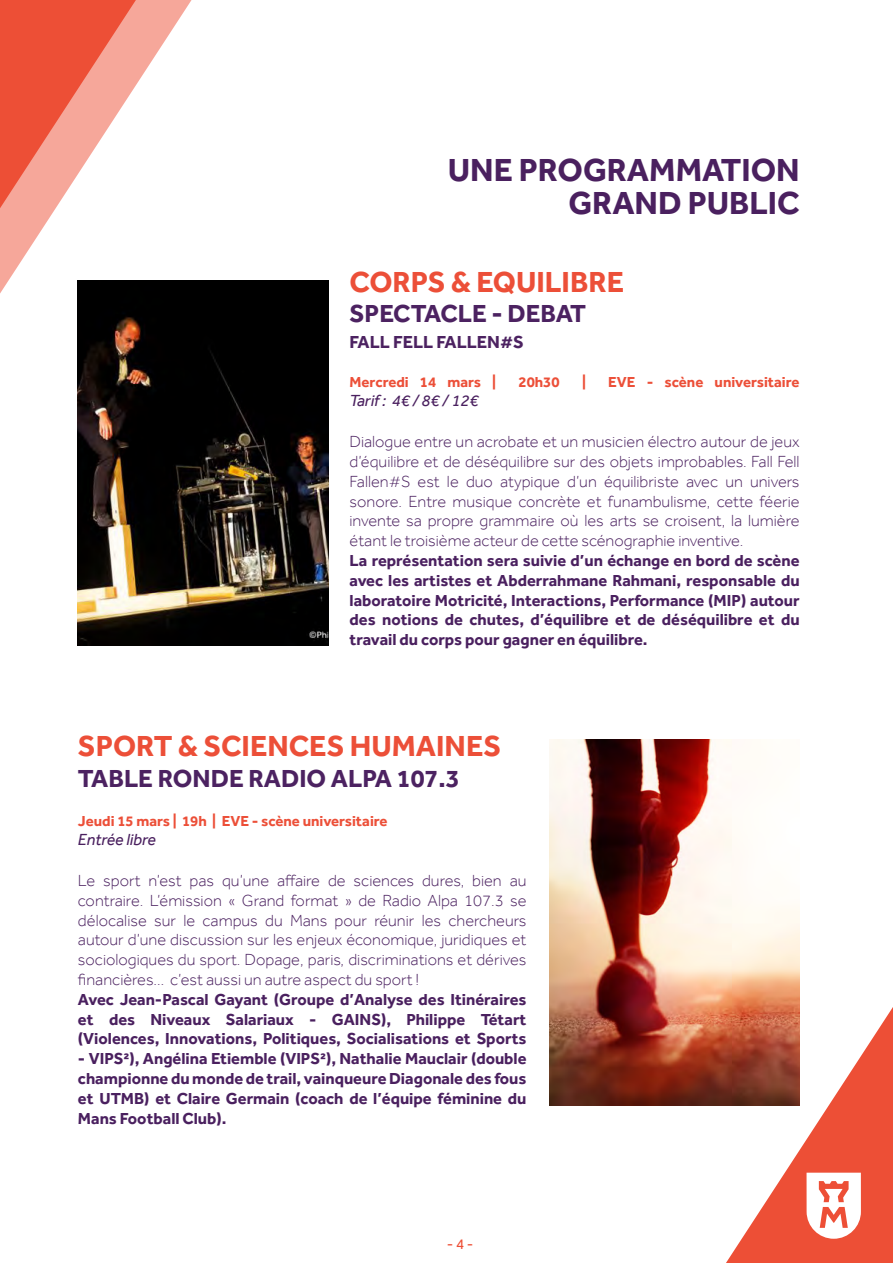
<style>
.page{position:relative;width:893px;height:1263px;background:#fff}
.page>*{position:absolute;margin:0;border:0;box-sizing:border-box;transform-origin:0 0}
.t1{font:700 33px/33px "Effra";color:#4a205f;text-align:right}
.t2{font:700 30px "Effra";color:#ec4f38}
.t3{font:700 25.5px "Effra";color:#4c2261}
.t4{font:700 18px "Effra";color:#4c2261}
.t5{font:300 16.5px/19.8px "Effra";color:#4a205f;text-align:justify}
.t6{font:700 16.5px/19.8px "Effra";color:#4a205f;text-align:justify}
.t7{font:italic 16.5px "Effra";color:#4a205f}
.t8{font:700 15px "Effra";color:#ec4f38}
.t9{font:15px "Effra";color:#ed4f36}
</style>
<div class="page">
<svg style="left:0;top:0;width:192px;height:325px"></svg>
<svg style="left:0;top:0;width:149px;height:240px"></svg>
<svg style="left:703px;top:1007px;width:190px;height:256px"></svg>
<svg style="left:806px;top:1173px;width:55px;height:66px"></svg>
<img style="left:78px;top:280px;width:251px;height:366px">
<img style="left:549px;top:740px;width:251px;height:365px">
<p class="t1" style="left:448px;top:153px;width:353px">UNE PROGRAMMATION<br>GRAND PUBLIC</p>
<p class="t2" style="left:350px;top:263px;width:276px">CORPS &amp; EQUILIBRE</p>
<p class="t3" style="left:350px;top:298px;width:238px">SPECTACLE - DEBAT</p>
<p class="t4" style="left:350px;top:331px;width:176px">FALL FELL FALLEN#S</p>
<p class="t8" style="left:350px;top:373px;width:148px">Mercredi 14 mars |</p>
<p class="t8" style="left:518px;top:373px;width:43px">20h30</p>
<p class="t8" style="left:582px;top:373px;width:5px">|</p>
<p class="t8" style="left:608px;top:373px;width:193px">EVE - scène universitaire</p>
<p class="t7" style="left:350px;top:391px;width:130px">Tarif : 4€ / 8€ / 12€</p>
<p class="t5" style="left:350px;top:432px;width:452px">Dialogue entre un acrobate et un musicien électro autour de jeux d’équilibre et de déséquilibre sur des objets improbables. Fall Fell Fallen#S est le duo atypique d’un équilibriste avec un univers sonore. Entre musique concrète et funambulisme, cette féerie invente sa propre grammaire où les arts se croisent, la lumière étant le troisième acteur de cette scénographie inventive.</p>
<p class="t6" style="left:350px;top:550px;width:452px">La représentation sera suivie d’un échange en bord de scène avec les artistes et Abderrahmane Rahmani, responsable du laboratoire Motricité, Interactions, Performance (MIP) autour des notions de chutes, d’équilibre et de déséquilibre et du travail du corps pour gagner en équilibre.</p>
<p class="t2" style="left:78px;top:728px;width:425px">SPORT &amp; SCIENCES HUMAINES</p>
<p class="t3" style="left:78px;top:763px;width:383px">TABLE RONDE RADIO ALPA 107.3</p>
<p class="t8" style="left:78px;top:811px;width:311px">Jeudi 15 mars | 19h | EVE - scène universitaire</p>
<p class="t7" style="left:78px;top:830px;width:80px">Entrée libre</p>
<p class="t5" style="left:78px;top:870px;width:450px">Le sport n’est pas qu’une affaire de sciences dures, bien au contraire. L’émission « Grand format » de Radio Alpa 107.3 se délocalise sur le campus du Mans pour réunir les chercheurs autour d’une discussion sur les enjeux économique, juridiques et sociologiques du sport. Dopage, paris, discriminations et dérives financières… c’est aussi un autre aspect du sport !</p>
<p class="t6" style="left:78px;top:989px;width:450px">Avec Jean-Pascal Gayant (Groupe d’Analyse des Itinéraires et des Niveaux Salariaux - GAINS), Philippe Tétart (Violences, Innovations, Politiques, Socialisations et Sports</p>
<p class="t6" style="left:78px;top:1048px;width:450px">- VIPS²), Angélina Etiemble (VIPS²), Nathalie Mauclair (double championne du monde de trail, vainqueure Diagonale des fous et UTMB) et Claire Germain (coach de l’équipe féminine du Mans Football Club).</p>
<p class="t9" style="left:447px;top:1235px;width:28px">- 4 -</p>
</div>
